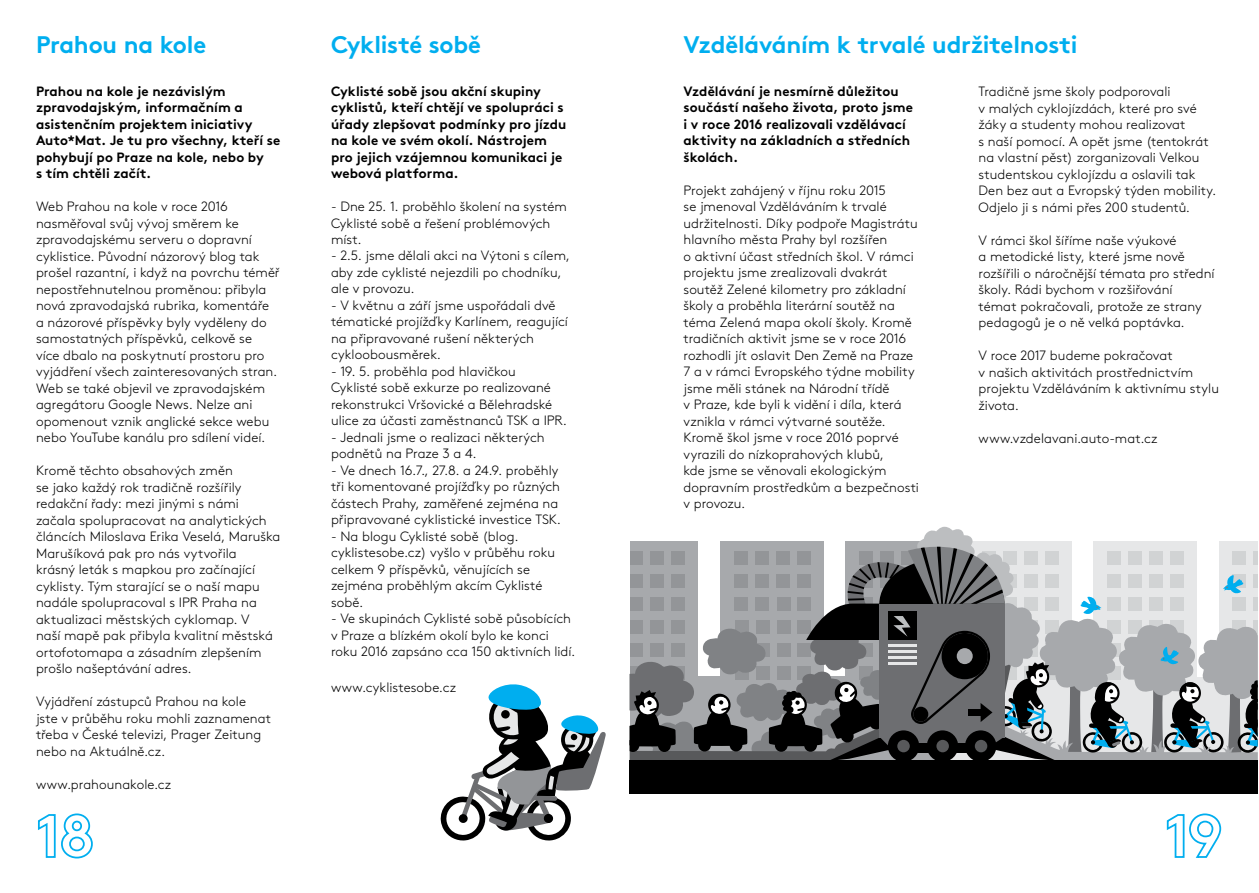
<style>
.page{position:relative;width:1259px;height:893px;background:#fff}
.page>*{position:absolute;margin:0;border:0;box-sizing:border-box;transform-origin:0 0}
.t1{font:700 24px "Brown";letter-spacing:-.01em;color:#00aeef}
.t2{font:300 13.5px/16.5px "Brown";color:#000}
.t3{font:700 13.5px/16.5px "Brown";color:#000}
</style>
<div class="page">
<svg style="left:1166px;top:813px;width:56px;height:45px"></svg>
<svg style="left:38px;top:813px;width:55px;height:46px"></svg>
<svg style="left:440px;top:684px;width:166px;height:157px"></svg>
<div style="left:533px;top:796px;width:24px;height:5px;background:#6d6e71;border-radius:2px"></div>
<div style="left:629px;top:761px;width:628px;height:33px;background:#000"></div>
<svg style="left:629px;top:527px;width:628px;height:234px;background:#95979a"></svg>
<h1 class="t1" style="left:36px;top:25px;width:172px">Prahou na kole</h1>
<h1 class="t1" style="left:331px;top:25px;width:151px">Cyklisté sobě</h1>
<h1 class="t1" style="left:683px;top:25px;width:395px">Vzděláváním k trvalé udržitelnosti</h1>
<p class="t3" style="left:36px;top:81px;width:246px">Prahou na kole je nezávislým zpravodajským, informačním a asistenčním projektem iniciativy<br>Auto*Mat. Je tu pro všechny, kteří se pohybují po Praze na kole, nebo by<br>s tím chtěli začít.</p>
<p class="t2" style="left:36px;top:197px;width:245px">Web Prahou na kole v roce 2016 nasměřoval svůj vývoj směrem ke zpravodajskému serveru o dopravní cyklistice. Původní názorový blog tak prošel razantní, i když na povrchu téměř nepostřehnutelnou proměnou: přibyla nová zpravodajská rubrika, komentáře a názorové příspěvky byly vyděleny do samostatných příspěvků, celkově se<br>více dbalo na poskytnutí prostoru pro vyjádření všech zainteresovaných stran.<br>Web se také objevil ve zpravodajském agregátoru Google News. Nelze ani opomenout vznik anglické sekce webu nebo YouTube kanálu pro sdílení videí.</p>
<p class="t2" style="left:36px;top:461px;width:246px">Kromě těchto obsahových změn<br>se jako každý rok tradičně rozšířily redakční řady: mezi jinými s námi začala spolupracovat na analytických článcích Miloslava Erika Veselá, Maruška Marušíková pak pro nás vytvořila<br>krásný leták s mapkou pro začínající cyklisty. Tým starající se o naší mapu nadále spolupracoval s IPR Praha na aktualizaci městských cyklomap. V<br>naší mapě pak přibyla kvalitní městská ortofotomapa a zásadním zlepšením prošlo našeptávání adres.</p>
<p class="t2" style="left:36px;top:692px;width:237px">Vyjádření zástupců Prahou na kole jste v průběhu roku mohli zaznamenat třeba v České televizi, Prager Zeitung nebo na Aktuálně.cz.</p>
<p class="t2" style="left:36px;top:775px;width:137px">www.prahounakole.cz</p>
<p class="t3" style="left:683px;top:81px;width:231px">Vzdělávání je nesmírně důležitou součástí našeho života, proto jsme i v roce 2016 realizovali vzdělávací aktivity na základních a středních školách.</p>
<p class="t2" style="left:683px;top:181px;width:237px">Projekt zahájený v říjnu roku 2015<br>se jmenoval Vzděláváním k trvalé udržitelnosti. Díky podpoře Magistrátu hlavního města Prahy byl rozšířen<br>o aktivní účast středních škol. V rámci projektu jsme zrealizovali dvakrát soutěž Zelené kilometry pro základní školy a proběhla literární soutěž na téma Zelená mapa okolí školy. Kromě tradičních aktivit jsme se v roce 2016 rozhodli jít oslavit Den Země na Praze 7 a v rámci Evropského týdne mobility jsme měli stánek na Národní třídě<br>v Praze, kde byli k vidění i díla, která vznikla v rámci výtvarné soutěže.<br>Kromě škol jsme v roce 2016 poprvé vyrazili do nízkoprahových klubů,<br>kde jsme se věnovali ekologickým dopravním prostředkům a bezpečnosti v provozu.</p>
<p class="t3" style="left:331px;top:81px;width:237px">Cyklisté sobě jsou akční skupiny cyklistů, kteří chtějí ve spolupráci s úřady zlepšovat podmínky pro jízdu na kole ve svém okolí. Nástrojem pro jejich vzájemnou komunikaci je webová platforma.</p>
<p class="t2" style="left:331px;top:197px;width:237px">- Dne 25. 1. proběhlo školení na systém<br>Cyklisté sobě a řešení problémových míst.</p>
<p class="t2" style="left:331px;top:247px;width:240px">- 2.5. jsme dělali akci na Výtoni s cílem, aby zde cyklisté nejezdili po chodníku, ale v provozu.</p>
<p class="t2" style="left:331px;top:296px;width:238px">- V květnu a září jsme uspořádali dvě tématické projížďky Karlínem, reagující na připravované rušení některých cykloobousměrek.</p>
<p class="t2" style="left:331px;top:362px;width:237px">- 19. 5. proběhla pod hlavičkou<br>Cyklisté sobě exkurze po realizované rekonstrukci Vršovické a Bělehradské ulice za účasti zaměstnanců TSK a IPR.</p>
<p class="t2" style="left:331px;top:428px;width:215px">- Jednali jsme o realizaci některých podnětů na Praze 3 a 4.</p>
<p class="t2" style="left:331px;top:461px;width:231px">- Ve dnech 16.7., 27.8. a 24.9. proběhly tři komentované projížďky po různých částech Prahy, zaměřené zejména na připravované cyklistické investice TSK.</p>
<p class="t2" style="left:331px;top:527px;width:226px">- Na blogu Cyklisté sobě (blog. cyklistesobe.cz) vyšlo v průběhu roku celkem 9 příspěvků, věnujících se zejména proběhlým akcím Cyklisté sobě.</p>
<p class="t2" style="left:331px;top:610px;width:246px">- Ve skupinách Cyklisté sobě působících v Praze a blízkém okolí bylo ke konci roku 2016 zapsáno cca 150 aktivních lidí.</p>
<p class="t2" style="left:331px;top:679px;width:127px">www.cyklistesobe.cz</p>
<p class="t2" style="left:978px;top:82px;width:239px">Tradičně jsme školy podporovali<br>v malých cyklojízdách, které pro své žáky a studenty mohou realizovat<br>s naší pomocí. A opět jsme (tentokrát na vlastní pěst) zorganizovali Velkou studentskou cyklojízdu a oslavili tak Den bez aut a Evropský týden mobility.<br>Odjelo ji s námi přes 200 studentů.</p>
<p class="t2" style="left:978px;top:231px;width:238px">V rámci škol šíříme naše výukové<br>a metodické listy, které jsme nově rozšířili o náročnější témata pro střední školy. Rádi bychom v rozšiřování<br>témat pokračovali, protože ze strany pedagogů je o ně velká poptávka.</p>
<p class="t2" style="left:978px;top:346px;width:242px">V roce 2017 budeme pokračovat<br>v našich aktivitách prostřednictvím projektu Vzděláváním k aktivnímu stylu života.</p>
<p class="t2" style="left:978px;top:429px;width:180px">www.vzdelavani.auto-mat.cz</p>
</div>
